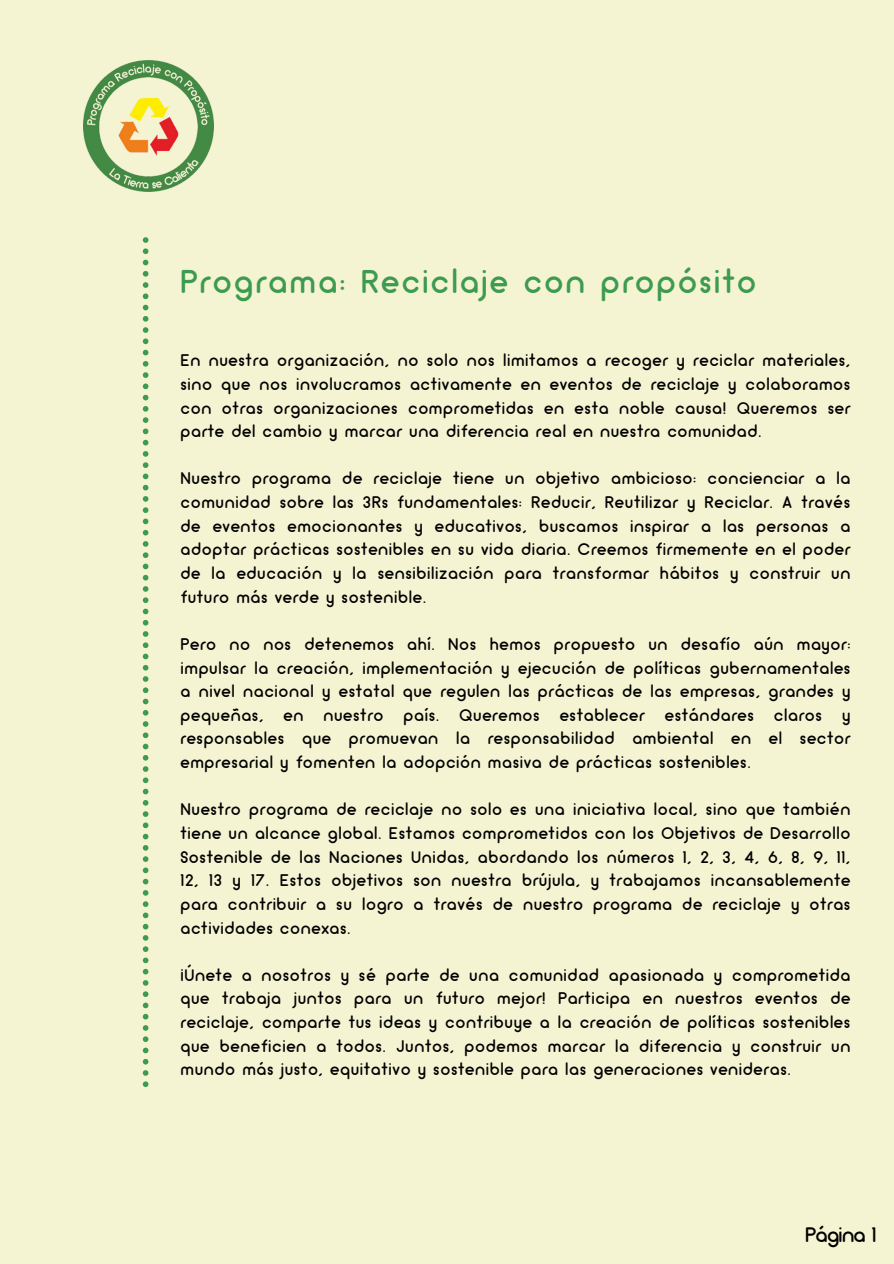
<style>
.page{position:relative;width:894px;height:1264px;background:#fff}
.page>*{position:absolute;margin:0;border:0;box-sizing:border-box;transform-origin:0 0}
.t1{font:33px "Arciform";letter-spacing:.095em;color:#3d9b50}
.t2{font:21px "Arciform";color:#000}
.t3{font:16.8px/23.7px "Arciform";letter-spacing:.075em;color:#000;text-align:justify}
</style>
<div class="page">
<div style="left:0;top:0;width:893px;height:1263px;background:#f4f3d2"></div>
<svg style="left:143px;top:237px;width:5px;height:850px"></svg>
<img style="left:83px;top:61px;width:131px;height:130px">
<p class="t1" style="left:181px;top:268px;width:576px">Programa: Reciclaje con propósito</p>
<p class="t3" style="left:181px;top:350px;width:670px">En nuestra organización, no solo nos limitamos a recoger y reciclar materiales, sino que nos involucramos activamente en eventos de reciclaje y colaboramos con otras organizaciones comprometidas en esta noble causa! Queremos ser parte del cambio y marcar una diferencia real en nuestra comunidad.</p>
<p class="t3" style="left:181px;top:468px;width:670px">Nuestro programa de reciclaje tiene un objetivo ambicioso: concienciar a la comunidad sobre las 3Rs fundamentales: Reducir, Reutilizar y Reciclar. A través de eventos emocionantes y educativos, buscamos inspirar a las personas a adoptar prácticas sostenibles en su vida diaria. Creemos firmemente en el poder de la educación y la sensibilización para transformar hábitos y construir un futuro más verde y sostenible.</p>
<p class="t3" style="left:181px;top:634px;width:670px">Pero no nos detenemos ahí. Nos hemos propuesto un desafío aún mayor: impulsar la creación, implementación y ejecución de políticas gubernamentales a nivel nacional y estatal que regulen las prácticas de las empresas, grandes y pequeñas, en nuestro país. Queremos establecer estándares claros y responsables que promuevan la responsabilidad ambiental en el sector empresarial y fomenten la adopción masiva de prácticas sostenibles.</p>
<p class="t3" style="left:181px;top:799px;width:670px">Nuestro programa de reciclaje no solo es una iniciativa local, sino que también tiene un alcance global. Estamos comprometidos con los Objetivos de Desarrollo Sostenible de las Naciones Unidas, abordando los números 1, 2, 3, 4, 6, 8, 9, 11, 12, 13 y 17. Estos objetivos son nuestra brújula, y trabajamos incansablemente para contribuir a su logro a través de nuestro programa de reciclaje y otras actividades conexas.</p>
<p class="t3" style="left:181px;top:964px;width:670px">¡Únete a nosotros y sé parte de una comunidad apasionada y comprometida que trabaja juntos para un futuro mejor! Participa en nuestros eventos de reciclaje, comparte tus ideas y contribuye a la creación de políticas sostenibles que beneficien a todos. Juntos, podemos marcar la diferencia y construir un mundo más justo, equitativo y sostenible para las generaciones venideras.</p>
<h2 class="t2" style="left:805px;top:1225px;width:72px">Página 1</h2>
</div>
